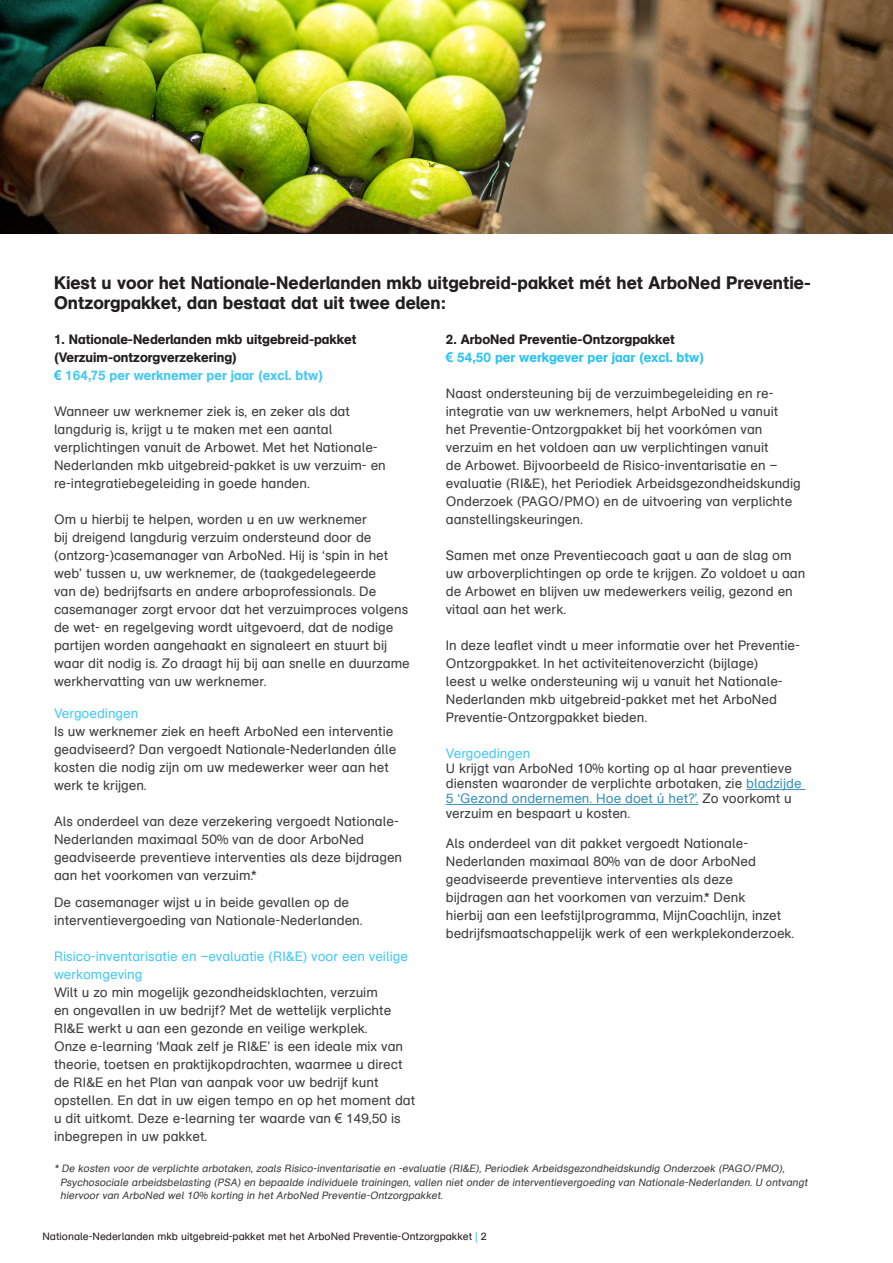
<style>
.page{position:relative;width:893px;height:1263px;background:#fff}
.page>*{position:absolute;margin:0;border:0;box-sizing:border-box;transform-origin:0 0}
.Alineakop{font:18px/19.5px "AG Schoolbook Medium A";color:#231f20}
.Platte_tekst{font:13.5px/18px "AG Schoolbook Regular A";color:#3e3e3f}
.Alineakop-2{font:13.5px/18px "AG Schoolbook Medium A";color:#231f20}
.Platte_tekst-2{font:13.5px/18px "AG Schoolbook Regular A";color:#47c9f4}
.Alineakop-3{font:13.5px "AG Schoolbook Medium A";color:#47c9f4}
.Alineakop-4{font:13.5px "AG Schoolbook Medium A";color:#2bc4f3}
.Platte_tekst_blauw{font:13.5px "AG Schoolbook Regular A";color:#47c9f4}
.Platte_tekst-3{font:italic 10.5px "AG Schoolbook Regular A";color:#3e3e3f}
.t1{font:10.5px "AG Schoolbook Regular A";color:#231f20}
.s1{font-family:"Arial";font-weight:700;color:#2bc4f3}
.s2{font-family:"Arial"}
.s3{font-family:"Arial";font-weight:700}
.s4{color:#3c93b8}
.s5{color:#2bc4f3}
</style>
<div class="page">
<hr style="left:746px;top:789px;width:59px;height:1px;background:#3c93b8">
<hr style="left:446px;top:804px;width:253px;height:1px;background:#3c93b8">
<img style="left:0;top:0;width:893px;height:234px">
<p class="Alineakop" style="left:54px;top:273px;width:758px">Kiest u voor het Nationale-Nederlanden mkb uitgebreid-pakket mét het ArboNed Preventie-<br>Ontzorgpakket, dan bestaat dat uit twee delen:</p>
<p class="Alineakop-2" style="left:54px;top:331px;width:304px">1. Nationale-Nederlanden mkb uitgebreid-pakket (Verzuim-ontzorgverzekering)</p>
<p class="Alineakop-3" style="left:54px;top:367px;width:271px"><span class="s1">€</span> 164,75 per werknemer per jaar (excl. btw)</p>
<p class="Platte_tekst" style="left:54px;top:403px;width:333px">Wanneer uw werknemer ziek is, en zeker als dat langdurig is, krijgt u te maken met een aantal verplichtingen vanuit de Arbowet. Met het Nationale-Nederlanden mkb uitgebreid-pakket is uw verzuim- en re-integratiebegeleiding in goede handen.</p>
<p class="Platte_tekst" style="left:54px;top:511px;width:357px">Om u hierbij te helpen, worden u en uw werknemer<br>bij dreigend langdurig verzuim ondersteund door de (ontzorg-)casemanager van ArboNed. Hij is ‘spin in het web’ tussen u, uw werknemer, de (taakgedelegeerde<br>van de) bedrijfsarts en andere arboprofessionals. De casemanager zorgt ervoor dat het verzuimproces volgens de wet- en regelgeving wordt uitgevoerd, dat de nodige partijen worden aangehaakt en signaleert en stuurt bij waar dit nodig is. Zo draagt hij bij aan snelle en duurzame werkhervatting van uw werknemer.</p>
<p class="Platte_tekst_blauw" style="left:54px;top:706px;width:86px">Vergoedingen</p>
<p class="Platte_tekst" style="left:54px;top:722px;width:344px">Is uw werknemer ziek en heeft ArboNed een interventie geadviseerd? Dan vergoedt Nationale-Nederlanden álle kosten die nodig zijn om uw medewerker weer aan het werk te krijgen.</p>
<p class="Platte_tekst" style="left:54px;top:812px;width:350px">Als onderdeel van deze verzekering vergoedt Nationale-Nederlanden maximaal 50% van de door ArboNed geadviseerde preventieve interventies als deze bijdragen aan het voorkomen van verzuim.*</p>
<p class="Platte_tekst" style="left:54px;top:893px;width:310px">De casemanager wijst u in beide gevallen op de interventievergoeding van Nationale-Nederlanden.</p>
<p class="Platte_tekst-2" style="left:54px;top:947px;width:355px">Risico-inventarisatie en –evaluatie (RI&amp;E) voor een veilige werkomgeving</p>
<p class="Platte_tekst" style="left:54px;top:983px;width:363px">Wilt u zo min mogelijk gezondheidsklachten, verzuim<br>en ongevallen in uw bedrijf? Met de wettelijk verplichte RI&amp;E werkt u aan een gezonde en veilige werkplek.<br>Onze e-learning ‘Maak zelf je RI&amp;E’ is een ideale mix van theorie, toetsen en praktijkopdrachten, waarmee u direct de RI&amp;E en het Plan van aanpak voor uw bedrijf kunt opstellen. En dat in uw eigen tempo en op het moment dat u dit uitkomt. Deze e-learning ter waarde van <span class="s2">€</span> 149,50 is inbegrepen in uw pakket.</p>
<p class="Alineakop-2" style="left:446px;top:331px;width:231px">2. ArboNed Preventie-Ontzorgpakket</p>
<p class="Alineakop-4" style="left:446px;top:349px;width:260px"><span class="s3">€</span> 54,50 per werkgever per jaar (excl. btw)</p>
<p class="Platte_tekst" style="left:446px;top:385px;width:356px">Naast ondersteuning bij de verzuimbegeleiding en re&shy;integratie van uw werknemers, helpt ArboNed u vanuit het Preventie-Ontzorgpakket bij het voorkómen van verzuim en het voldoen aan uw verplichtingen vanuit<br>de Arbowet. Bijvoorbeeld de Risico-inventarisatie en – evaluatie (RI&amp;E), het Periodiek Arbeidsgezondheidskundig Onderzoek (PAGO/PMO) en de uitvoering van verplichte aanstellingskeuringen.</p>
<p class="Platte_tekst" style="left:446px;top:547px;width:361px">Samen met onze Preventiecoach gaat u aan de slag om uw arboverplichtingen op orde te krijgen. Zo voldoet u aan de Arbowet en blijven uw medewerkers veilig, gezond en vitaal aan het werk.</p>
<p class="Platte_tekst" style="left:446px;top:637px;width:356px">In deze leaflet vindt u meer informatie over het Preventie-Ontzorgpakket. In het activiteitenoverzicht (bijlage)<br>leest u welke ondersteuning wij u vanuit het Nationale-Nederlanden mkb uitgebreid-pakket met het ArboNed Preventie-Ontzorgpakket bieden.</p>
<p class="Platte_tekst_blauw" style="left:446px;top:746px;width:86px">Vergoedingen</p>
<p class="Platte_tekst" style="left:446px;top:761px;width:357px;line-height:15px">U krijgt van ArboNed 10% korting op al haar preventieve diensten waaronder de verplichte arbotaken, zie <span class="s4">bladzijde 5 ‘Gezond ondernemen. Hoe doet ú het?’.</span> Zo voorkomt u verzuim en bespaart u kosten.</p>
<p class="Platte_tekst" style="left:446px;top:835px;width:350px">Als onderdeel van dit pakket vergoedt Nationale-Nederlanden maximaal 80% van de door ArboNed geadviseerde preventieve interventies als deze<br>bijdragen aan het voorkomen van verzuim.* Denk<br>hierbij aan een leefstijlprogramma, MijnCoachlijn, inzet bedrijfsmaatschappelijk werk of een werkplekonderzoek.</p>
<p class="Platte_tekst-3" style="left:54px;top:1163px;width:734px">* De kosten voor de verplichte arbotaken, zoals Risico-inventarisatie en -evaluatie (RI&amp;E), Periodiek Arbeidsgezondheidskundig Onderzoek (PAGO/PMO),</p>
<p class="Platte_tekst-3" style="left:60px;top:1176px;width:751px">Psychosociale arbeidsbelasting (PSA) en bepaalde individuele trainingen, vallen niet onder de interventievergoeding van Nationale-Nederlanden. U ontvangt</p>
<p class="Platte_tekst-3" style="left:60px;top:1190px;width:386px">hiervoor van ArboNed wel 10% korting in het ArboNed Preventie-Ontzorgpakket.</p>
<p class="t1" style="left:43px;top:1230px;width:446px">Nationale-Nederlanden mkb uitgebreid-pakket met het ArboNed Preventie-Ontzorgpakket <span class="s5">|</span> 2</p>
</div>
